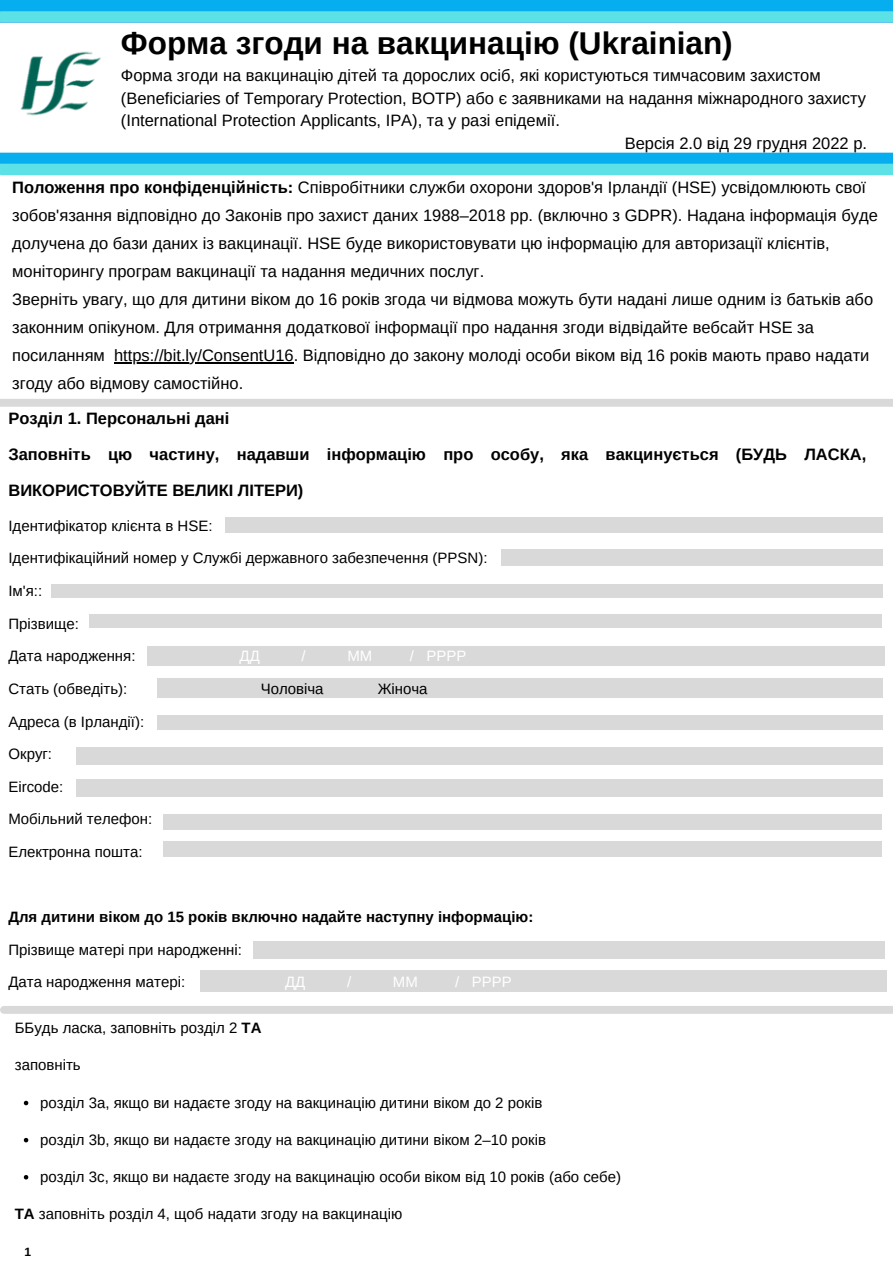
<style>
.page{position:relative;width:893px;height:1264px;background:#fff}
.page>*{position:absolute;margin:0;border:0;box-sizing:border-box;transform-origin:0 0}
.t1{font:700 31.5px "Arimo";color:#000}
.t2{font:16.5px/28px "Arimo";color:#000}
.t3{font:700 16.5px/36px "Arimo";color:#000}
.t4{font:15px/32.5px "Arimo";color:#000}
.t5{font:700 15px "Arimo";color:#000}
.t6{font:15px "Arimo";color:#fff}
.t7{font:700 12px "Arimo";color:#000}
.s1{font-weight:700}
</style>
<div class="page">
<div style="left:0;top:399px;width:892px;height:8px;background:#d9d9d9"></div>
<div style="left:0;top:153px;width:892px;height:11px;background:#07aeef"></div>
<div style="left:0;top:0;width:892px;height:22px;background:#07aeef"></div>
<div style="left:2px;top:11px;width:890px;height:11px;background:#5ce1e6"></div>
<img style="left:20px;top:51px;width:81px;height:65px">
<div style="left:2px;top:164px;width:890px;height:11px;background:#5ce1e6"></div>
<hr style="left:114px;top:362px;width:180px;height:1px;background:#000">
<svg style="left:24px;top:1100px;width:4px;height:5px"></svg>
<svg style="left:24px;top:1137px;width:4px;height:5px"></svg>
<svg style="left:24px;top:1175px;width:4px;height:4px"></svg>
<div style="left:157px;top:678px;width:725px;height:19px;background:#d9d9d9"></div>
<div style="left:147px;top:647px;width:737px;height:19px;background:#d9d9d9"></div>
<div style="left:200px;top:971px;width:686px;height:20px;background:#d9d9d9"></div>
<div style="left:4px;top:1005px;width:888px;height:8px;background:#d9d9d9"></div>
<div style="left:225px;top:517px;width:657px;height:16px;background:#d9d9d9"></div>
<div style="left:501px;top:549px;width:381px;height:17px;background:#d9d9d9"></div>
<div style="left:51px;top:584px;width:831px;height:13px;background:#d9d9d9"></div>
<div style="left:89px;top:614px;width:793px;height:14px;background:#d9d9d9"></div>
<div style="left:157px;top:715px;width:725px;height:15px;background:#d9d9d9"></div>
<div style="left:77px;top:747px;width:805px;height:17px;background:#d9d9d9"></div>
<div style="left:77px;top:779px;width:805px;height:17px;background:#d9d9d9"></div>
<div style="left:163px;top:814px;width:719px;height:15px;background:#d9d9d9"></div>
<div style="left:163px;top:841px;width:719px;height:15px;background:#d9d9d9"></div>
<div style="left:253px;top:941px;width:631px;height:17px;background:#d9d9d9"></div>
<h1 class="t1" style="left:121px;top:26px;width:613px">Форма згоди на вакцинацію (Ukrainian)</h1>
<p class="t2" style="left:121px;top:61px;width:701px">Форма згоди на вакцинацію дітей та дорослих осіб, які користуються тимчасовим захистом</p>
<p class="t2" style="left:121px;top:84px;width:746px">(Beneficiaries of Temporary Protection, BOTP) або є заявниками на надання міжнародного захисту</p>
<p class="t2" style="left:121px;top:106px;width:440px">(International Protection Applicants, IPA), та у разі епідемії.</p>
<p class="t2" style="left:624px;top:129px;width:244px">Версія 2.0 від 29 грудня 2022 р.</p>
<p class="t2" style="left:12px;top:173px;width:867px"><span class="s1">Положення про конфіденційність:</span> Співробітники служби охорони здоров'я Ірландії (HSE) усвідомлюють свої зобов'язання відповідно до Законів про захист даних 1988–2018 рр. (включно з GDPR). Надана інформація буде долучена до бази даних із вакцинації. HSE буде використовувати цю інформацію для авторизації клієнтів, моніторингу програм вакцинації та надання медичних послуг.<br>Зверніть увагу, що для дитини віком до 16 років згода чи відмова можуть бути надані лише одним із батьків або законним опікуном. Для отримання додаткової інформації про надання згоди відвідайте вебсайт HSE за посиланням https://bit.ly/ConsentU16. Відповідно до закону молоді особи віком від 16 років мають право надати згоду або відмову самостійно.</p>
<p class="t3" style="left:8px;top:400px;width:859px">Розділ 1. Персональні дані<br>Заповніть цю частину, надавши інформацію про особу, яка вакцинується (БУДЬ ЛАСКА,<br>ВИКОРИСТОВУЙТЕ ВЕЛИКІ ЛІТЕРИ)</p>
<p class="t4" style="left:8px;top:509px;width:480px">Ідентифікатор клієнта в HSE:<br>Ідентифікаційний номер у Службі державного забезпечення (PPSN):<br>Ім'я::<br>Прізвище:<br>Дата народження:</p>
<p class="t6" style="left:239px;top:647px;width:22px">ДД</p>
<p class="t6" style="left:301px;top:647px;width:6px">/</p>
<p class="t6" style="left:347px;top:647px;width:26px">MM</p>
<p class="t6" style="left:410px;top:647px;width:58px">/ РРРР</p>
<p class="t4" style="left:8px;top:672px;width:120px">Стать (обведіть):</p>
<p class="t4" style="left:261px;top:672px;width:64px">Чоловіча</p>
<p class="t4" style="left:377px;top:672px;width:51px">Жіноча</p>
<p class="t4" style="left:8px;top:705px;width:145px">Адреса (в Ірландії):<br>Округ:<br>Eircode:<br>Мобільний телефон:<br>Електронна пошта:</p>
<p class="t5" style="left:8px;top:908px;width:526px">Для дитини віком до 15 років включно надайте наступну інформацію:</p>
<p class="t4" style="left:8px;top:933px;width:235px">Прізвище матері при народженні:<br>Дата народження матері:</p>
<p class="t6" style="left:285px;top:973px;width:22px">ДД</p>
<p class="t6" style="left:347px;top:973px;width:6px">/</p>
<p class="t6" style="left:393px;top:973px;width:26px">MM</p>
<p class="t6" style="left:455px;top:973px;width:58px">/ РРРР</p>
<p class="t4" style="left:15px;top:1011px;width:248px">ББудь ласка, заповніть розділ 2 <span class="s1">ТА</span></p>
<p class="t4" style="left:15px;top:1048px;width:67px">заповніть</p>
<p class="t4" style="left:40px;top:1086px;width:503px">розділ 3а, якщо ви надаєте згоду на вакцинацію дитини віком до 2 років</p>
<p class="t4" style="left:40px;top:1123px;width:507px">розділ 3b, якщо ви надаєте згоду на вакцинацію дитини віком 2–10 років</p>
<p class="t4" style="left:40px;top:1160px;width:582px">розділ 3c, якщо ви надаєте згоду на вакцинацію особи віком від 10 років (або себе)</p>
<p class="t4" style="left:15px;top:1197px;width:389px"><span class="s1">ТА</span> заповніть розділ 4, щоб надати згоду на вакцинацію</p>
<p class="t7" style="left:24px;top:1245px;width:8px">1</p>
</div>
